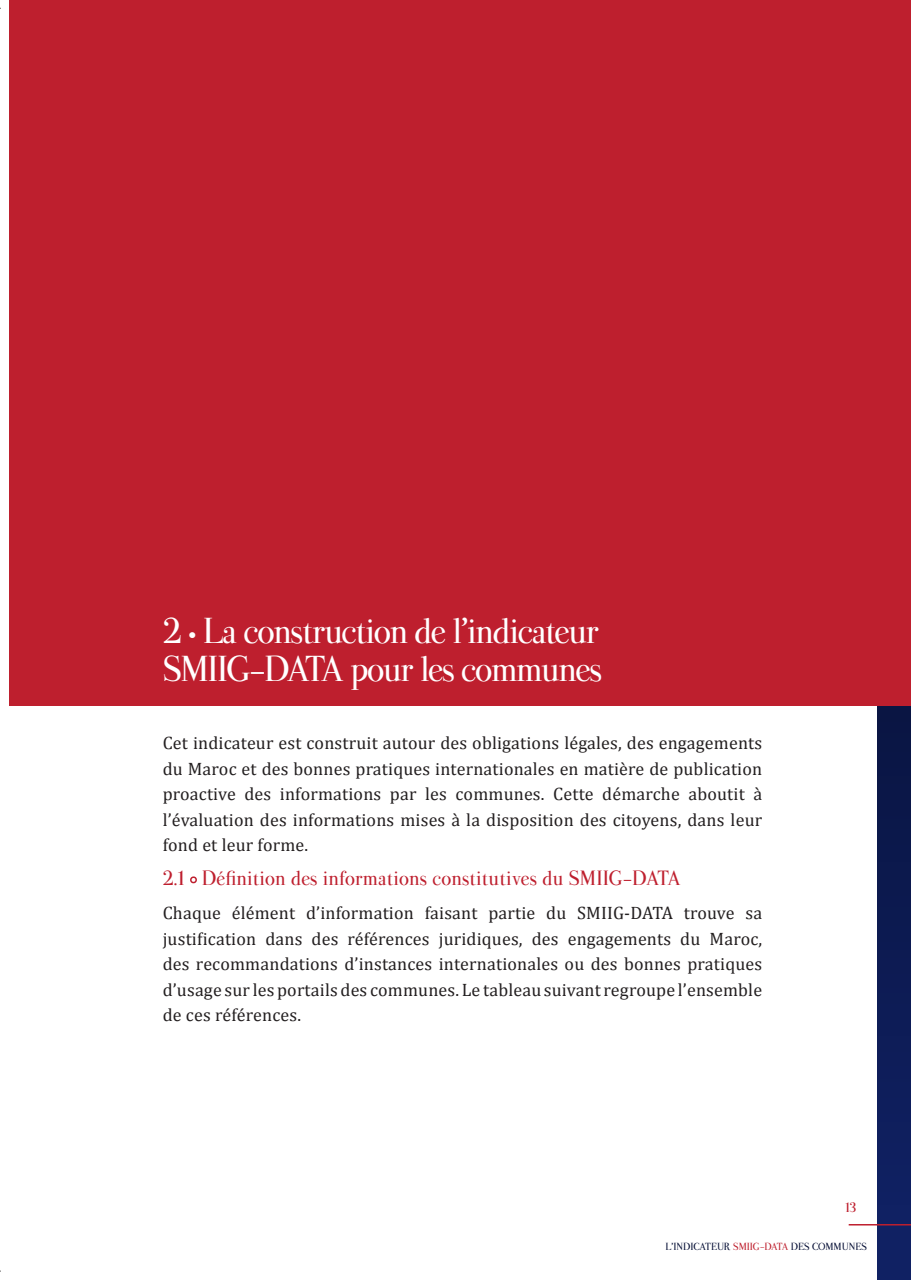
<style>
.page{position:relative;width:911px;height:1280px;background:#fff}
.page>*{position:absolute;margin:0;border:0;box-sizing:border-box;transform-origin:0 0}
.t1{font:31.5px "Valentina";letter-spacing:-.04em;color:#fff}
.t2{font:18px/25.5px "Cambria";letter-spacing:.01em;color:#231f20;text-align:justify}
.t3{font:18px "Valentina";letter-spacing:.01em;color:#be1f2e}
.t4{font:12px "Valentina";color:#be1f2e}
.t5{font:9px "Valentina";color:#081137}
.s1{color:#be1f2e}
</style>
<div class="page">
<svg style="left:877px;top:706px;width:34px;height:574px;background:#0d1b54"></svg>
<hr style="left:849px;top:1224px;width:62px;height:2px;background:#be1f2e">
<div style="left:10px;top:0;width:901px;height:706px;background:#be1f2e"></div>
<svg style="left:190px;top:876px;width:7px;height:8px"></svg>
<p class="t1" style="left:163px;top:609px;width:438px">2 • La construction de l’indicateur</p>
<p class="t1" style="left:163px;top:648px;width:441px">SMIIG-DATA pour les communes</p>
<p class="t2" style="left:163px;top:730px;width:601px">Cet indicateur est construit autour des obligations légales, des engagements du Maroc et des bonnes pratiques internationales en matière de publication proactive des informations par les communes. Cette démarche aboutit à l’évaluation des informations mises à la disposition des citoyens, dans leur fond et leur forme.</p>
<p class="t3" style="left:163px;top:866px;width:519px">2.1 Définition des informations constitutives du SMIIG-DATA</p>
<p class="t2" style="left:163px;top:900px;width:601px">Chaque élément d’information faisant partie du SMIIG-DATA trouve sa justification dans des références juridiques, des engagements du Maroc, des recommandations d’instances internationales ou des bonnes pratiques d’usage sur les portails des communes. Le tableau suivant regroupe l’ensemble de ces références.</p>
<p class="t4" style="left:845px;top:1200px;width:13px">13</p>
<p class="t5" style="left:666px;top:1241px;width:203px">L’INDICATEUR <span class="s1">SMIIG-DATA</span> DES COMMUNES</p>
</div>
